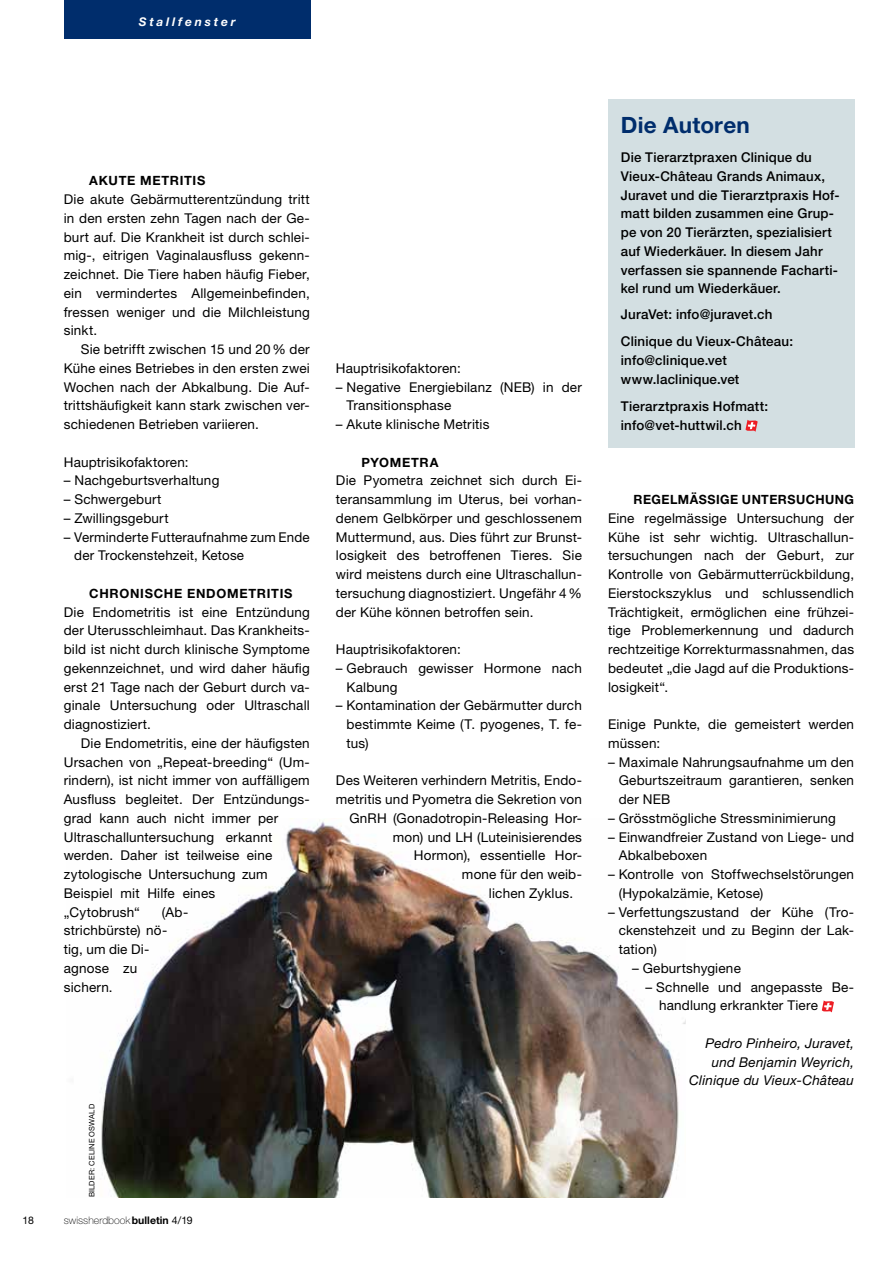
<style>
.page{position:relative;width:893px;height:1263px;background:#fff}
.page>*{position:absolute;margin:0;border:0;box-sizing:border-box;transform-origin:0 0}
.t1{font:700 22.5px "Helvetica Neue LT Std";letter-spacing:.01em;color:#002d6c}
.t2{font:13.5px/18.8px "Helvetica Neue LT Std";letter-spacing:.015em;color:#000}
.t3{font:500 13.5px/18.8px "Helvetica Neue LT Std";letter-spacing:.015em;color:#000}
.t4{font:italic 13.5px/18.8px "Helvetica Neue LT Std";letter-spacing:.02em;color:#000;text-align:right}
.t5{font:700 12.75px "Helvetica Neue LT Std";letter-spacing:.05em;color:#000}
.t6{font:italic 700 12px "Helvetica Neue LT Std";letter-spacing:.23em;color:#fff}
.t7{font:100 10.5px "Helvetica Neue LT Std";letter-spacing:.005em;color:#000}
.t8{font:10.5px "Helvetica Neue LT Std";color:#000}
.t9{font:7.5px "Helvetica Neue LT Std";letter-spacing:.025em;color:#000}
.s1{font-weight:700}
.s2{font-weight:400}
</style>
<div class="page">
<div style="left:64px;top:0;width:246px;height:38px;background:#002d6c"></div>
<div style="left:608px;top:99px;width:247px;height:349px;background:#d3dfe2"></div>
<svg style="left:745px;top:420px;width:13px;height:12px"></svg>
<img style="left:101px;top:820px;width:585px;height:378px">
<svg style="left:822px;top:1000px;width:12px;height:12px"></svg>
<p class="t6" style="left:139px;top:14px;width:98px">Stallfenster</p>
<p class="t5" style="left:89px;top:173px;width:118px">AKUTE METRITIS</p>
<p class="t2" style="left:64px;top:190px;width:248px;text-align:justify">Die akute Gebärmutterentzündung tritt in den ersten zehn Tagen nach der Ge&shy;burt auf. Die Krankheit ist durch schlei&shy;mig-, eitrigen Vaginalausfluss gekenn&shy;zeichnet. Die Tiere haben häufig Fieber, ein vermindertes Allgemeinbefinden, fressen weniger und die Milchleistung sinkt.</p>
<p class="t2" style="left:64px;top:340px;width:248px;text-align:justify;text-indent:17px">Sie betrifft zwischen 15 und 20% der Kühe eines Betriebes in den ersten zwei Wochen nach der Abkalbung. Die Auf&shy;trittshäufigkeit kann stark zwischen ver&shy;schiedenen Betrieben variieren.</p>
<p class="t2" style="left:64px;top:452px;width:126px">Hauptrisikofaktoren:</p>
<p class="t2" style="left:64px;top:471px;width:157px">– Nachgeburtsverhaltung</p>
<p class="t2" style="left:64px;top:490px;width:99px">– Schwergeburt</p>
<p class="t2" style="left:64px;top:508px;width:106px">– Zwillingsgeburt</p>
<p class="t2" style="left:74px;top:527px;width:237px;text-indent:-11px">– Verminderte Futteraufnahme zum Ende der Trockenstehzeit, Ketose</p>
<p class="t5" style="left:89px;top:585px;width:205px">CHRONISCHE ENDOMETRITIS</p>
<p class="t2" style="left:64px;top:602px;width:247px;text-align:justify">Die Endometritis ist eine Entzündung der Uterusschleimhaut. Das Krankheits&shy;bild ist nicht durch klinische Symptome gekennzeichnet, und wird daher häufig erst 21 Tage nach der Geburt durch va&shy;ginale Untersuchung oder Ultraschall diagnostiziert.</p>
<p class="t2" style="left:64px;top:733px;width:248px;text-indent:17px">Die Endometritis, eine der häufigsten<br>Ursachen von „Repeat-breeding“ (Um&shy;rindern), ist nicht immer von auffälligem<br>Ausfluss begleitet. Der Entzündungs&shy;grad kann auch nicht immer per<br>Ultraschalluntersuchung erkannt werden. Daher ist teilweise eine zytologische Untersuchung zum<br>Beispiel mit Hilfe eines<br>„Cytobrush“</p>
<p class="t2" style="left:64px;top:902px;width:126px;text-indent:98px">(Ab&shy;strichbürste) nö&shy;tig, um die Di&shy;agnose zu sichern.</p>
<p class="t2" style="left:336px;top:358px;width:126px">Hauptrisikofaktoren:</p>
<p class="t2" style="left:347px;top:377px;width:237px;text-indent:-11px">– Negative Energiebilanz (NEB) in der<br>Transitionsphase</p>
<p class="t2" style="left:336px;top:415px;width:155px">– Akute klinische Metritis</p>
<p class="t5" style="left:361px;top:454px;width:79px">PYOMETRA</p>
<p class="t2" style="left:336px;top:471px;width:248px;text-align:justify">Die Pyometra zeichnet sich durch Ei&shy;teransammlung im Uterus, bei vorhan&shy;denem Gelbkörper und geschlossenem Muttermund, aus. Dies führt zur Brunst&shy;losigkeit des betroffenen Tieres. Sie wird meistens durch eine Ultraschallun&shy;tersuchung diagnostiziert. Ungefähr 4% der Kühe können betroffen sein.</p>
<p class="t2" style="left:336px;top:640px;width:126px">Hauptrisikofaktoren:</p>
<p class="t2" style="left:347px;top:658px;width:237px;text-indent:-11px">– Gebrauch gewisser Hormone nach<br>Kalbung</p>
<p class="t2" style="left:347px;top:696px;width:237px;text-align:justify;text-indent:-11px">– Kontamination der Gebärmutter durch bestimmte Keime (T. pyogenes, T. fe&shy;tus)</p>
<p class="t2" style="left:336px;top:771px;width:247px">Des Weiteren verhindern Metritis, Endo-</p>
<p class="t2" style="left:336px;top:790px;width:248px">metritis und Pyometra die Sekretion von</p>
<p class="t2" style="left:349px;top:808px;width:234px">GnRH (Gonadotropin-Releasing Hor-</p>
<p class="t2" style="left:393px;top:827px;width:191px">mon) und LH (Luteinisierendes</p>
<p class="t2" style="left:414px;top:846px;width:169px">Hormon), essentielle Hor-</p>
<p class="t2" style="left:462px;top:865px;width:122px">mone für den weib-</p>
<p class="t2" style="left:489px;top:883px;width:86px">lichen Zyklus.</p>
<p class="t9" style="left:88px;top:1197px;width:95px;rotate:-90deg">BILDER: CELINE OSWALD</p>
<p class="t8" style="left:22px;top:1214px;width:13px">18</p>
<p class="t7" style="left:64px;top:1214px;width:130px">swissherdbook<span class="s1">bulletin</span> <span class="s2">4/19</span></p>
<h1 class="t1" style="left:621px;top:111px;width:131px">Die Autoren</h1>
<p class="t3" style="left:621px;top:148px;width:220px">Die Tierarztpraxen Clinique du<br>Vieux-Château Grands Animaux,<br>Juravet und die Tierarztpraxis Hof&shy;matt bilden zusammen eine Grup&shy;pe von 20 Tierärzten, spezialisiert auf Wiederkäuer. In diesem Jahr verfassen sie spannende Facharti&shy;kel rund um Wiederkäuer.</p>
<p class="t3" style="left:621px;top:300px;width:174px;line-height:27.3px">JuraVet: info@juravet.ch<br>Clinique du Vieux-Château:</p>
<p class="t3" style="left:621px;top:351px;width:120px">info@clinique.vet www.laclinique.vet</p>
<p class="t3" style="left:621px;top:397px;width:149px">Tierarztpraxis Hofmatt: info@vet-huttwil.ch</p>
<p class="t5" style="left:634px;top:492px;width:222px">REGELMÄSSIGE UNTERSUCHUNG</p>
<p class="t2" style="left:608px;top:508px;width:248px;text-align:justify">Eine regelmässige Untersuchung der Kühe ist sehr wichtig. Ultraschallun&shy;tersuchungen nach der Geburt, zur Kontrolle von Gebärmutterrückbildung, Eierstockszyklus und schlussendlich Trächtigkeit, ermöglichen eine frühzei&shy;tige Problemerkennung und dadurch rechtzeitige Korrekturmassnahmen, das bedeutet „die Jagd auf die Produktions&shy;losigkeit“.</p>
<p class="t2" style="left:608px;top:715px;width:247px">Einige Punkte, die gemeistert werden müssen:</p>
<p class="t2" style="left:619px;top:752px;width:237px;text-align:justify;text-indent:-11px">– Maximale Nahrungsaufnahme um den Geburtszeitraum garantieren, senken der NEB</p>
<p class="t2" style="left:608px;top:808px;width:229px">– Grösstmögliche Stressminimierung</p>
<p class="t2" style="left:619px;top:827px;width:237px;text-indent:-11px">– Einwandfreier Zustand von Liege- und<br>Abkalbeboxen</p>
<p class="t2" style="left:619px;top:865px;width:237px;text-indent:-11px">– Kontrolle von Stoffwechselstörungen (Hypokalzämie, Ketose)</p>
<p class="t2" style="left:619px;top:902px;width:237px;text-align:justify;text-indent:-11px">– Verfettungszustand der Kühe (Tro&shy;ckenstehzeit und zu Beginn der Lak&shy;tation)</p>
<p class="t2" style="left:632px;top:958px;width:110px">– Geburtshygiene</p>
<p class="t2" style="left:659px;top:977px;width:196px;text-indent:-14px">– Schnelle und angepasste Be&shy;handlung erkrankter Tiere</p>
<p class="t4" style="left:689px;top:1033px;width:166px">Pedro Pinheiro, Juravet, und Benjamin Weyrich,<br>Clinique du Vieux-Château</p>
</div>
